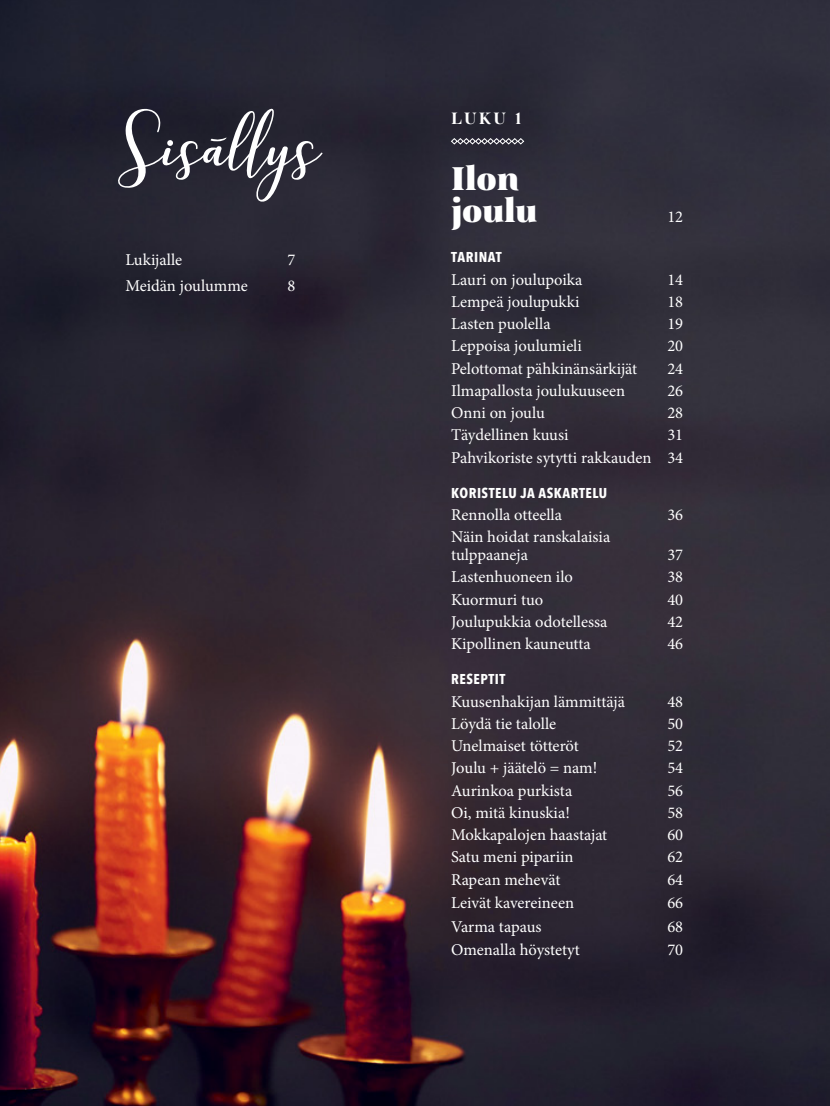
<style>
.page{position:relative;width:830px;height:1106px;background:#fff}
.page>*{position:absolute;margin:0;border:0;box-sizing:border-box;transform-origin:0 0}
.t1{font:109.5px "kissitademo";letter-spacing:-.01em;color:#fff}
.t2{font:900 33px/31.5px "Magnel Display";letter-spacing:-.02em;color:#fff}
.t3{font:16.5px/22.2px "Minion Pro";color:#fff;text-align:right}
.t4{font:700 16.5px "Magnel Display";color:#fff}
.t5{font:700 14.25px "Avenir Next Condensed";letter-spacing:.04em;color:#fff}
</style>
<div class="page">
<img style="left:0;top:0;width:829px;height:1106px">
<svg style="left:450px;top:138px;width:74px;height:7px"></svg>
<svg style="left:206px;top:137px;width:21px;height:4px"></svg>
<h1 class="t1" style="left:115px;top:100px;width:208px">Sisallys</h1>
<p class="t3" style="left:125px;top:249px;width:58px">Lukijalle</p>
<p class="t3" style="left:287px;top:249px;width:9px">7</p>
<p class="t3" style="left:125px;top:274px;width:124px">Meidän joulumme</p>
<p class="t3" style="left:287px;top:274px;width:9px">8</p>
<p class="t4" style="left:451px;top:107px;width:71px">LUKU 1</p>
<h2 class="t2" style="left:451px;top:164px;width:88px">Ilon joulu</h2>
<p class="t3" style="left:667px;top:205px;width:17px">12</p>
<p class="t5" style="left:451px;top:248px;width:52px">TARINAT</p>
<p class="t3" style="left:451px;top:268px;width:133px">Lauri on joulupoika</p>
<p class="t3" style="left:667px;top:268px;width:17px">14</p>
<p class="t3" style="left:451px;top:290px;width:130px">Lempeä joulupukki</p>
<p class="t3" style="left:667px;top:290px;width:17px">18</p>
<p class="t3" style="left:451px;top:313px;width:101px">Lasten puolella</p>
<p class="t3" style="left:667px;top:313px;width:17px">19</p>
<p class="t3" style="left:451px;top:335px;width:132px">Leppoisa joulumieli</p>
<p class="t3" style="left:667px;top:335px;width:17px">20</p>
<p class="t3" style="left:451px;top:357px;width:187px">Pelottomat pähkinänsärkijät</p>
<p class="t3" style="left:667px;top:357px;width:17px">24</p>
<p class="t3" style="left:451px;top:379px;width:175px">Ilmapallosta joulukuuseen</p>
<p class="t3" style="left:667px;top:379px;width:17px">26</p>
<p class="t3" style="left:451px;top:402px;width:95px">Onni on joulu</p>
<p class="t3" style="left:667px;top:402px;width:17px">28</p>
<p class="t3" style="left:451px;top:424px;width:119px">Täydellinen kuusi</p>
<p class="t3" style="left:451px;top:424px;width:233px">31<br>Pahvikoriste sytytti rakkauden 34</p>
<p class="t5" style="left:451px;top:484px;width:157px">KORISTELU JA ASKARTELU</p>
<p class="t3" style="left:451px;top:503px;width:112px">Rennolla otteella</p>
<p class="t3" style="left:667px;top:503px;width:17px">36</p>
<p class="t3" style="left:451px;top:528px;width:161px;line-height:18px;text-align:left">Näin hoidat ranskalaisia tulppaaneja</p>
<p class="t3" style="left:667px;top:544px;width:17px">37</p>
<p class="t3" style="left:451px;top:566px;width:123px">Lastenhuoneen ilo</p>
<p class="t3" style="left:667px;top:566px;width:17px">38</p>
<p class="t3" style="left:451px;top:588px;width:93px">Kuormuri tuo</p>
<p class="t3" style="left:667px;top:588px;width:17px">40</p>
<p class="t3" style="left:451px;top:610px;width:158px">Joulupukkia odotellessa</p>
<p class="t3" style="left:667px;top:610px;width:17px">42</p>
<p class="t3" style="left:451px;top:633px;width:141px">Kipollinen kauneutta</p>
<p class="t3" style="left:667px;top:633px;width:17px">46</p>
<p class="t5" style="left:451px;top:670px;width:56px">RESEPTIT</p>
<p class="t3" style="left:451px;top:690px;width:175px">Kuusenhakijan lämmittäjä</p>
<p class="t3" style="left:667px;top:690px;width:17px">48</p>
<p class="t3" style="left:451px;top:712px;width:107px">Löydä tie talolle</p>
<p class="t3" style="left:667px;top:712px;width:17px">50</p>
<p class="t3" style="left:451px;top:734px;width:129px">Unelmaiset tötteröt</p>
<p class="t3" style="left:667px;top:734px;width:17px">52</p>
<p class="t3" style="left:451px;top:757px;width:148px">Joulu + jäätelö = nam!</p>
<p class="t3" style="left:667px;top:757px;width:17px">54</p>
<p class="t3" style="left:451px;top:779px;width:123px">Aurinkoa purkista</p>
<p class="t3" style="left:667px;top:779px;width:17px">56</p>
<p class="t3" style="left:451px;top:801px;width:120px">Oi, mitä kinuskia!</p>
<p class="t3" style="left:667px;top:801px;width:17px">58</p>
<p class="t3" style="left:451px;top:823px;width:158px">Mokkapalojen haastajat</p>
<p class="t3" style="left:667px;top:823px;width:17px">60</p>
<p class="t3" style="left:451px;top:846px;width:124px">Satu meni pipariin</p>
<p class="t3" style="left:667px;top:846px;width:17px">62</p>
<p class="t3" style="left:451px;top:868px;width:111px">Rapean mehevät</p>
<p class="t3" style="left:667px;top:868px;width:17px">64</p>
<p class="t3" style="left:451px;top:892px;width:124px">Leivät kavereineen</p>
<p class="t3" style="left:667px;top:892px;width:17px">66</p>
<p class="t3" style="left:451px;top:915px;width:92px">Varma tapaus</p>
<p class="t3" style="left:667px;top:915px;width:17px">68</p>
<p class="t3" style="left:451px;top:938px;width:130px">Omenalla höystetyt</p>
<p class="t3" style="left:667px;top:938px;width:17px">70</p>
</div>
